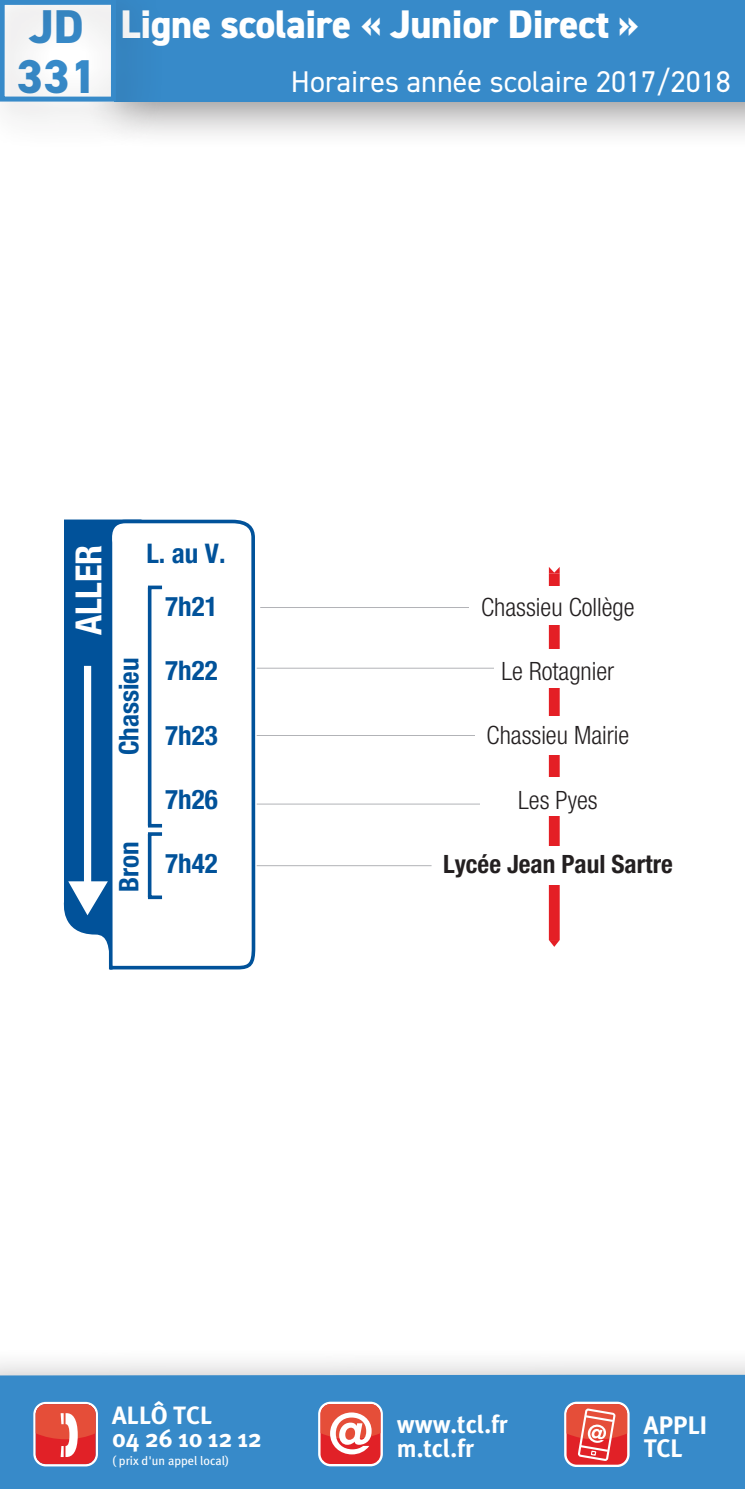
<style>
.page{position:relative;width:745px;height:1489px;background:#fff}
.page>*{position:absolute;margin:0;border:0;box-sizing:border-box;transform-origin:0 0}
.t1{font:800 47.5px "DIN2014";color:#378ac9}
.t2{font:800 40px "DIN2014";letter-spacing:-.01em;color:#fff}
.t3{font:700 condensed 36px "Helvetica Neue LT Com";color:#fff}
.t4{font:30px "DIN2014";color:#fff}
.t5{font:700 condensed 27px "Helvetica Neue LT Com";color:#01529a}
.t6{font:300 condensed 25.25px "Helvetica Neue LT Com";color:#231f20}
.t7{font:700 condensed 25.25px "Helvetica Neue LT Com";color:#231f20}
.t8{font:700 25.25px/23.8px "Meta Plus";letter-spacing:-.005em;color:#fff}
.t9{font:700 25px/23.2px "Meta Plus";color:#fff}
.t10{font:12.5px "Meta Plus";color:#fff}
.s1{font-size:47.5px;color:#378ac9}
</style>
<div class="page">
<div style="left:85px;top:0;width:659px;height:151px;background:#231f20;opacity:.5"></div>
<div style="left:113px;top:0;width:631px;height:102px;background:#378ac9"></div>
<div style="left:0;top:1345px;width:744px;height:143px;background:#231f20;opacity:.5"></div>
<div style="left:0;top:1374px;width:744px;height:114px;background:#378ac9"></div>
<svg style="left:33px;top:1401px;width:65px;height:65px"></svg>
<svg style="left:318px;top:1401px;width:64px;height:65px"></svg>
<div style="left:320px;top:1403px;width:60px;height:60px;background:#e12127;border-radius:10px"></div>
<svg style="left:320px;top:1403px;width:60px;height:51px"></svg>
<svg style="left:563px;top:1401px;width:66px;height:65px"></svg>
<div style="left:566px;top:1403px;width:60px;height:61px;background:#e12127;border-radius:10px"></div>
<svg style="left:566px;top:1403px;width:60px;height:57px"></svg>
<svg style="left:142px;top:519px;width:115px;height:450px"></svg>
<svg style="left:64px;top:519px;width:78px;height:450px"></svg>
<hr style="left:148px;top:587px;width:3px;height:238px;background:#01529a">
<svg style="left:148px;top:823px;width:14px;height:4px"></svg>
<svg style="left:148px;top:585px;width:14px;height:4px"></svg>
<hr style="left:148px;top:834px;width:3px;height:63px;background:#01529a">
<svg style="left:148px;top:895px;width:14px;height:4px"></svg>
<hr style="left:148px;top:832px;width:14px;height:3px;background:#01529a">
<hr style="left:260px;top:607px;width:304px;height:1px;background:#b2b3b7">
<hr style="left:256px;top:667px;width:298px;height:1px;background:#b2b3b7">
<hr style="left:256px;top:735px;width:323px;height:1px;background:#b2b3b7">
<hr style="left:256px;top:803px;width:308px;height:1px;background:#b2b3b7">
<hr style="left:256px;top:865px;width:175px;height:1px;background:#b2b3b7">
<div style="left:548px;top:573px;width:11px;height:367px;background:#e41f25"></div>
<div style="left:500px;top:846px;width:109px;height:38px;background:#fff"></div>
<div style="left:480px;top:777px;width:159px;height:38px;background:#fff"></div>
<div style="left:474px;top:716px;width:161px;height:38px;background:#fff"></div>
<div style="left:493px;top:649px;width:123px;height:38px;background:#fff"></div>
<div style="left:469px;top:586px;width:174px;height:38px;background:#fff"></div>
<svg style="left:548px;top:567px;width:11px;height:6px"></svg>
<svg style="left:549px;top:940px;width:10px;height:6px"></svg>
<div style="left:0;top:0;width:164px;height:151px;background:#231f20;opacity:.5"></div>
<div style="left:0;top:0;width:116px;height:102px;border:5px solid #378ac9"></div>
<h2 class="t2" style="left:29px;top:-2px;width:611px"><span class="s1">JD</span> Ligne scolaire « Junior Direct »</h2>
<h1 class="t1" style="left:17px;top:45px;width:81px">331</h1>
<p class="t4" style="left:291px;top:63px;width:441px">Horaires année scolaire 2017/2018</p>
<h3 class="t3" style="left:67px;top:635px;width:92px;rotate:-90deg">ALLER</h3>
<p class="t5" style="left:146px;top:537px;width:81px">L. au V.</p>
<p class="t5" style="left:165px;top:590px;width:54px">7h21</p>
<p class="t5" style="left:113px;top:755px;width:99px;rotate:-90deg">Chassieu</p>
<p class="t5" style="left:113px;top:891px;width:52px;rotate:-90deg">Bron</p>
<p class="t5" style="left:165px;top:654px;width:54px">7h22</p>
<p class="t5" style="left:165px;top:718px;width:54px">7h23</p>
<p class="t5" style="left:165px;top:783px;width:54px">7h26</p>
<p class="t5" style="left:165px;top:847px;width:54px">7h42</p>
<p class="t6" style="left:481px;top:592px;width:155px">Chassieu Collège</p>
<p class="t6" style="left:501px;top:656px;width:114px">Le Rotagnier</p>
<p class="t6" style="left:486px;top:720px;width:144px">Chassieu Mairie</p>
<p class="t6" style="left:518px;top:785px;width:81px">Les Pyes</p>
<p class="t7" style="left:442px;top:848px;width:231px">Lycée Jean Paul Sartre</p>
<p class="t9" style="left:112px;top:1403px;width:151px">ALLÔ TCL<br>04 26 10 12 12</p>
<p class="t10" style="left:112px;top:1453px;width:119px">( prix d'un appel local)</p>
<p class="t9" style="left:396px;top:1412px;width:112px">www.tcl.fr m.tcl.fr</p>
<p class="t8" style="left:643px;top:1412px;width:65px">APPLI<br>TCL</p>
</div>
